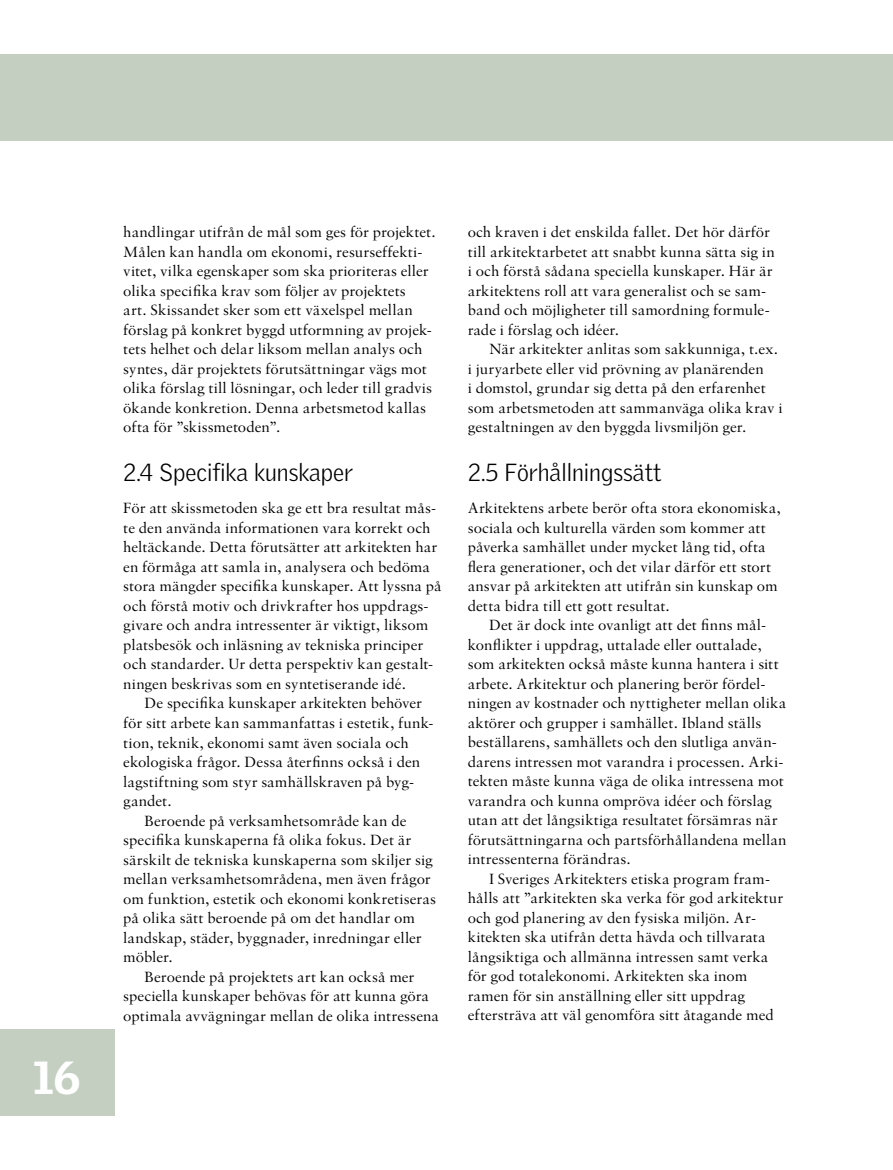
<style>
.page{position:relative;width:893px;height:1170px;background:#fff}
.page>*{position:absolute;margin:0;border:0;box-sizing:border-box;transform-origin:0 0}
.t1{font:900 45px "Griffith Gothic";color:#fff}
.t2{font:300 24px "Griffith Gothic";color:#000}
.t3{font:15.75px/19.5px "Sabon SA Roman Os F";color:#000}
</style>
<div class="page">
<div style="left:0;top:54px;width:893px;height:86px;background:#c4cfc2"></div>
<div style="left:0;top:1029px;width:115px;height:86px;background:#c4cfc2"></div>
<h1 class="t1" style="left:33px;top:1050px;width:49px">16</h1>
<p class="t3" style="left:123px;top:222px;width:314px">handlingar utifrån de mål som ges för projektet.<br>Målen kan handla om ekonomi, resurseffekti&shy;vitet, vilka egenskaper som ska prioriteras eller olika specifika krav som följer av projektets<br>art. Skissandet sker som ett växelspel mellan förslag på konkret byggd utformning av projek&shy;tets helhet och delar liksom mellan analys och syntes, där projektets förutsättningar vägs mot olika förslag till lösningar, och leder till gradvis ökande konkretion. Denna arbetsmetod kallas ofta för ”skissmetoden”.</p>
<h2 class="t2" style="left:123px;top:458px;width:231px">2.4 Specifika kunskaper</h2>
<p class="t3" style="left:123px;top:498px;width:320px">För att skissmetoden ska ge ett bra resultat mås&shy;te den använda informationen vara korrekt och heltäckande. Detta förutsätter att arkitekten har en förmåga att samla in, analysera och bedöma stora mängder specifika kunskaper. Att lyssna på och förstå motiv och drivkrafter hos uppdrags&shy;givare och andra intressenter är viktigt, liksom platsbesök och inläsning av tekniska principer och standarder. Ur detta perspektiv kan gestalt&shy;ningen beskrivas som en syntetiserande idé.</p>
<p class="t3" style="left:145px;top:693px;width:279px">De specifika kunskaper arkitekten behöver</p>
<p class="t3" style="left:123px;top:712px;width:312px">för sitt arbete kan sammanfattas i estetik, funk-</p>
<p class="t3" style="left:123px;top:732px;width:287px">tion, teknik, ekonomi samt även sociala och</p>
<p class="t3" style="left:123px;top:751px;width:298px">ekologiska frågor. Dessa återfinns också i den</p>
<p class="t3" style="left:123px;top:771px;width:292px">lagstiftning som styr samhällskraven på byg-</p>
<p class="t3" style="left:123px;top:790px;width:50px">gandet.</p>
<p class="t3" style="left:145px;top:810px;width:263px">Beroende på verksamhetsområde kan de</p>
<p class="t3" style="left:123px;top:829px;width:290px">specifika kunskaperna få olika fokus. Det är</p>
<p class="t3" style="left:123px;top:849px;width:311px">särskilt de tekniska kunskaperna som skiljer sig</p>
<p class="t3" style="left:123px;top:868px;width:309px">mellan verksamhetsområdena, men även frågor</p>
<p class="t3" style="left:123px;top:888px;width:314px">om funktion, estetik och ekonomi konkretiseras</p>
<p class="t3" style="left:123px;top:907px;width:293px">på olika sätt beroende på om det handlar om</p>
<p class="t3" style="left:123px;top:927px;width:300px">landskap, städer, byggnader, inredningar eller</p>
<p class="t3" style="left:123px;top:946px;width:51px">möbler.</p>
<p class="t3" style="left:145px;top:966px;width:271px">Beroende på projektets art kan också mer</p>
<p class="t3" style="left:123px;top:985px;width:307px">speciella kunskaper behövas för att kunna göra</p>
<p class="t3" style="left:123px;top:1005px;width:317px">optimala avvägningar mellan de olika intressena</p>
<p class="t3" style="left:468px;top:222px;width:308px">och kraven i det enskilda fallet. Det hör därför till arkitektarbetet att snabbt kunna sätta sig in i och förstå sådana speciella kunskaper. Här är arkitektens roll att vara generalist och se sam&shy;band och möjligheter till samordning formule&shy;rade i förslag och idéer.</p>
<p class="t3" style="left:468px;top:339px;width:316px;text-indent:21px">När arkitekter anlitas som sakkunniga, t.ex. i juryarbete eller vid prövning av planärenden<br>i domstol, grundar sig detta på den erfarenhet som arbetsmetoden att sammanväga olika krav i gestaltningen av den byggda livsmiljön ger.</p>
<h2 class="t2" style="left:468px;top:458px;width:195px">2.5 Förhållningssätt</h2>
<p class="t3" style="left:468px;top:498px;width:314px">Arkitektens arbete berör ofta stora ekonomiska, sociala och kulturella värden som kommer att påverka samhället under mycket lång tid, ofta flera generationer, och det vilar därför ett stort ansvar på arkitekten att utifrån sin kunskap om detta bidra till ett gott resultat.</p>
<p class="t3" style="left:468px;top:615px;width:320px;text-indent:21px">Det är dock inte ovanligt att det finns mål&shy;konflikter i uppdrag, uttalade eller outtalade, som arkitekten också måste kunna hantera i sitt arbete. Arkitektur och planering berör fördel&shy;ningen av kostnader och nyttigheter mellan olika aktörer och grupper i samhället. Ibland ställs beställarens, samhällets och den slutliga använ&shy;darens intressen mot varandra i processen. Arki&shy;tekten måste kunna väga de olika intressena mot varandra och kunna ompröva idéer och förslag utan att det långsiktiga resultatet försämras när förutsättningarna och partsförhållandena mellan intressenterna förändras.</p>
<p class="t3" style="left:468px;top:868px;width:317px;text-indent:21px">I Sveriges Arkitekters etiska program fram&shy;hålls att ”arkitekten ska verka för god arkitektur och god planering av den fysiska miljön. Ar&shy;kitekten ska utifrån detta hävda och tillvarata långsiktiga och allmänna intressen samt verka för god totalekonomi. Arkitekten ska inom ramen för sin anställning eller sitt uppdrag eftersträva att väl genomföra sitt åtagande med</p>
</div>
